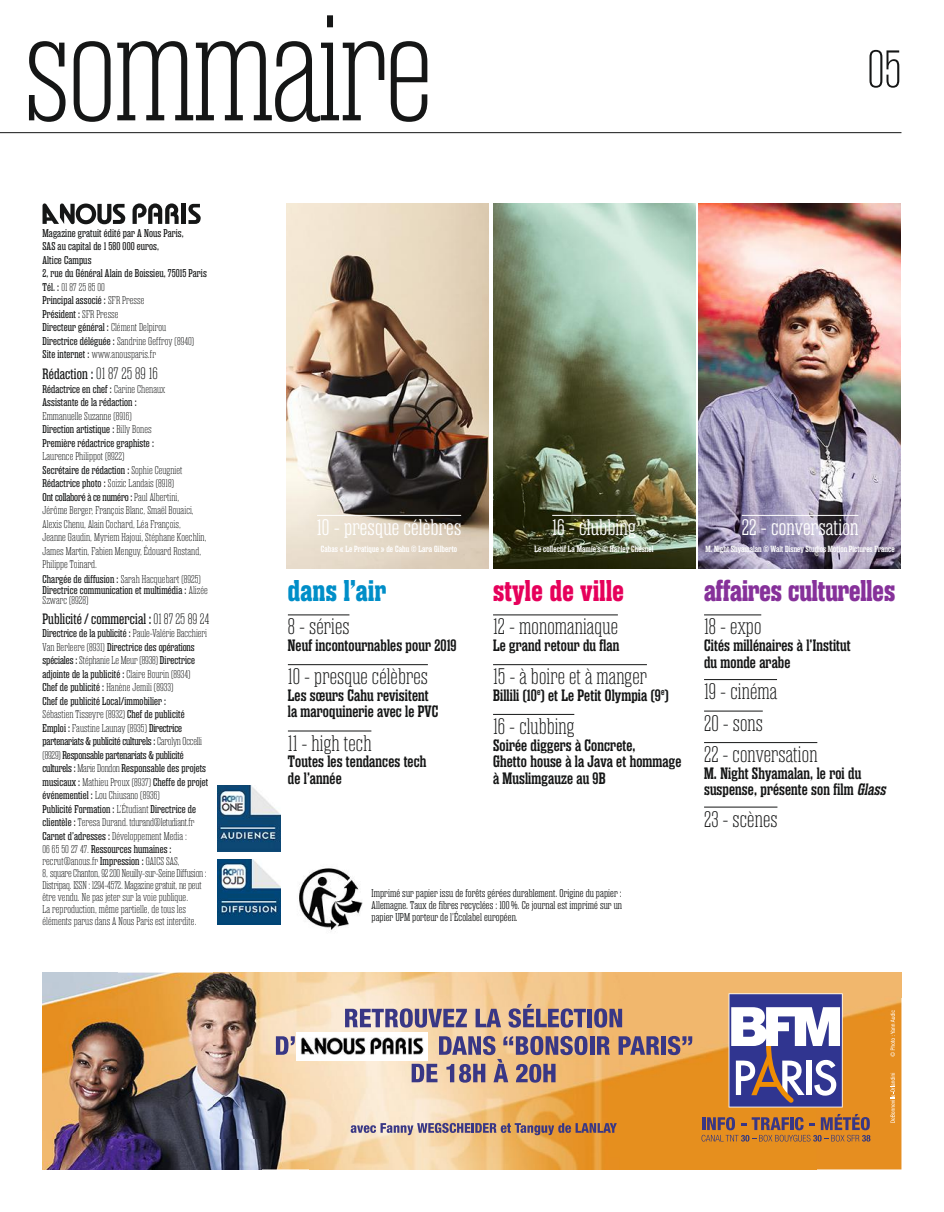
<style>
.page{position:relative;width:944px;height:1212px;background:#fff}
.page>*{position:absolute;margin:0;border:0;box-sizing:border-box;transform-origin:0 0}
.t1{font:100 150px "Rama Slab E";letter-spacing:-.015em;color:#151616}
.t2{font:100 52.5px "Rama Slab E";color:#151616}
.t3{font:700 30px "Rama Slab E";color:#86319a}
.t4{font:700 30px "Rama Slab E";letter-spacing:.015em;color:#e6005b}
.t5{font:700 30px "Rama Slab E";letter-spacing:.015em;color:#008ec8}
.t6{font:100 22.5px/31.5px "Rama Slab E";letter-spacing:.01em;color:#151616}
.t7{font:300 22.5px "Rama Slab E";letter-spacing:.01em;color:#fff}
.t8{font:600 16.5px/16.6px "Rama Slab E";letter-spacing:.01em;color:#151616}
.t9{font:15px "Rama Slab E";letter-spacing:.01em;color:#151616}
.t10{font:11.25px/13.5px "Rama Slab E";letter-spacing:.01em;color:#151616}
.t11{font:100 11.25px/13.5px "Rama Slab E";letter-spacing:.01em;color:#151616}
.t12{font:300 11.25px/12px "Rama Slab E";letter-spacing:.01em;color:#151616;text-align:justify}
.t13{font:600 9px "Rama Slab E";letter-spacing:.01em;color:#fff}
.s1{font-weight:100}
.s2{font-weight:100;font-size:16.5px}
.s3{font-weight:400}
.s4{font-style:italic}
</style>
<div class="page">
<img style="left:287px;top:203px;width:202px;height:365px">
<hr style="left:0;top:132px;width:901px;height:1px;background:#151616">
<img style="left:699px;top:203px;width:202px;height:365px">
<img style="left:493px;top:203px;width:202px;height:365px">
<hr style="left:182px;top:204px;width:4px;height:20px;background:#151616">
<svg style="left:188px;top:204px;width:13px;height:20px"></svg>
<svg style="left:43px;top:203px;width:82px;height:21px"></svg>
<svg style="left:133px;top:203px;width:46px;height:21px"></svg>
<hr style="left:552px;top:515px;width:84px;height:1px;background:#fff">
<hr style="left:742px;top:515px;width:116px;height:1px;background:#fff">
<img style="left:218px;top:785px;width:63px;height:66px">
<img style="left:218px;top:859px;width:63px;height:66px">
<img style="left:299px;top:868px;width:63px;height:62px">
<hr style="left:288px;top:614px;width:61px;height:1px;background:#151616">
<hr style="left:288px;top:664px;width:140px;height:1px;background:#151616">
<hr style="left:288px;top:730px;width:83px;height:1px;background:#151616">
<img style="left:43px;top:972px;width:858px;height:197px">
<svg style="left:890px;top:1073px;width:5px;height:50px"></svg>
<svg style="left:890px;top:1010px;width:5px;height:46px"></svg>
<svg style="left:729px;top:993px;width:114px;height:114px"></svg>
<svg style="left:701px;top:1114px;width:169px;height:27px"></svg>
<svg style="left:345px;top:1008px;width:122px;height:19px"></svg>
<svg style="left:476px;top:1009px;width:25px;height:18px"></svg>
<svg style="left:509px;top:1004px;width:77px;height:23px"></svg>
<div style="left:587px;top:1009px;width:5px;height:18px;background:#393785"></div>
<svg style="left:594px;top:1008px;width:28px;height:19px"></svg>
<svg style="left:276px;top:1036px;width:19px;height:19px"></svg>
<hr style="left:590px;top:1036px;width:4px;height:19px;background:#393785">
<svg style="left:597px;top:1036px;width:13px;height:19px"></svg>
<svg style="left:619px;top:1036px;width:40px;height:19px"></svg>
<div style="left:661px;top:1036px;width:5px;height:19px;background:#393785"></div>
<svg style="left:668px;top:1036px;width:24px;height:19px"></svg>
<svg style="left:412px;top:1036px;width:175px;height:46px"></svg>
<svg style="left:351px;top:1123px;width:266px;height:12px"></svg>
<img style="left:297px;top:1033px;width:131px;height:27px">
<hr style="left:317px;top:515px;width:144px;height:1px;background:#fff">
<hr style="left:704px;top:614px;width:57px;height:1px;background:#151616">
<hr style="left:704px;top:679px;width:73px;height:1px;background:#151616">
<hr style="left:704px;top:711px;width:59px;height:1px;background:#151616">
<hr style="left:704px;top:742px;width:113px;height:1px;background:#151616">
<hr style="left:704px;top:807px;width:73px;height:1px;background:#151616">
<hr style="left:493px;top:614px;width:125px;height:1px;background:#151616">
<hr style="left:493px;top:664px;width:154px;height:1px;background:#151616">
<hr style="left:493px;top:714px;width:81px;height:1px;background:#151616">
<h1 class="t1" style="left:23px;top:15px;width:412px">sommaire</h1>
<h2 class="t2" style="left:867px;top:50px;width:36px">05</h2>
<p class="t10" style="left:43px;top:227px;width:166px">Magazine gratuit édité par A Nous Paris,<br>SAS au capital de 1 580 000 euros,<br>Altice Campus<br>2, rue du Général Alain de Boissieu, 75015 Paris<br>Tél. : <span class="s1">01 87 25 85 00<br></span>Principal associé : <span class="s1">SFR Presse<br></span>Président : <span class="s1">SFR Presse<br></span>Directeur général : <span class="s1">Clément Delpirou<br></span>Directrice déléguée : <span class="s1">Sandrine Geffroy (8940)<br></span>Site internet : <span class="s1">www.anousparis.fr</span></p>
<h3 class="t9" style="left:43px;top:368px;width:117px">Rédaction : <span class="s2">01 87 25 89 16</span></h3>
<p class="t10" style="left:43px;top:383px;width:124px">Rédactrice en chef : <span class="s1">Carine Chenaux<br></span>Assistante de la rédaction :</p>
<p class="t10" style="left:43px;top:410px;width:113px"><span class="s1">Emmanuelle Suzanne (8916)<br></span>Direction artistique : <span class="s1">Billy Bones<br></span>Première rédactrice graphiste :</p>
<p class="t11" style="left:43px;top:450px;width:166px">Laurence Philippot (8922)<br><span class="s3">Secrétaire de rédaction :</span> Sophie Ceugniet <span class="s3">Rédactrice photo :</span> Soizic Landais (8918)<br><span class="s3">Ont collaboré à ce numéro :</span> Paul Albertini, Jérôme Berger, François Blanc, Smaël Bouaici, Alexis Chenu, Alain Cochard, Léa François, Jeanne Gaudin, Myriem Hajoui, Stéphane Koechlin, James Martin, Fabien Menguy, Édouard Rostand, Philippe Toinard.</p>
<p class="t10" style="left:43px;top:575px;width:167px;line-height:10.5px">Chargée de diffusion : <span class="s1">Sarah Hacquebart (8925)<br></span>Directrice communication et multimédia : <span class="s1">Alizée<br>Szwarc (8928)</span></p>
<h3 class="t9" style="left:43px;top:613px;width:168px">Publicité/commercial : <span class="s1">01 87 258924</span></h3>
<p class="t10" style="left:43px;top:627px;width:167px">Directrice de la publicité : <span class="s1">Paule-Valérie Bacchieri Van Berleere (8931)</span> Directrice des opérations spéciales : <span class="s1">Stéphanie Le Meur (8938)</span> Directrice adjointe de la publicité : <span class="s1">Claire Bourin (8934)<br></span>Chef de publicité : <span class="s1">Hanène Jemili (8933)<br></span>Chef de publicité Local/immobilier :<br><span class="s1">Sébastien Tisseyre (8932)</span> Chef de publicité Emploi : <span class="s1">Faustine Launay (8935)</span> Directrice partenariats &amp; publicité culturels : <span class="s1">Carolyn Occelli (8929)</span> Responsable partenariats &amp; publicité culturels : <span class="s1">Marie Dondon</span> Responsable des projets musicaux : <span class="s1">Mathieu Proux (8937)</span> Cheffe de projet événementiel : <span class="s1">Lou Chiusano (8936)<br></span>Publicité Formation : <span class="s1">L’Étudiant</span> Directrice de clientèle : <span class="s1">Teresa Durand. tdurand@letudiant.fr </span>Carnet d’adresses : <span class="s1">Développement Media :<br>06 65 50 27 47.</span> Ressources humaines :</p>
<p class="t11" style="left:43px;top:856px;width:166px;line-height:12px">recrut@anous.fr <span class="s3">Impression :</span> GAICS SAS,<br>8, square Chanton, 92200 Neuilly-sur-Seine Diffusion:<br>Distripaq. ISSN: 1294-4572. Magazine gratuit, ne peut être vendu. Ne pas jeter sur la voie publique.<br>La reproduction, même partielle, de tous les éléments parus dans A Nous Paris est interdite.</p>
<h3 class="t7" style="left:317px;top:519px;width:146px">10 - presque célèbres</h3>
<p class="t13" style="left:321px;top:546px;width:138px">Cabas « Le Pratique » de Cahu © Lara Gilberto</p>
<h3 class="t5" style="left:288px;top:580px;width:100px">dans l’air</h3>
<h3 class="t6" style="left:288px;top:612px;width:63px">8 - séries</h3>
<h3 class="t8" style="left:288px;top:638px;width:170px">Neuf incontournables pour 2019</h3>
<h3 class="t6" style="left:288px;top:662px;width:142px">10 - presque célèbres</h3>
<h3 class="t8" style="left:288px;top:688px;width:152px">Les sœurs Cahu revisitent la maroquinerie avec le PVC</h3>
<h3 class="t6" style="left:288px;top:728px;width:85px">11 - high tech</h3>
<h3 class="t8" style="left:288px;top:754px;width:140px">Toutes les tendances tech de l’année</h3>
<h3 class="t7" style="left:552px;top:519px;width:85px">16 - clubbing</h3>
<p class="t13" style="left:534px;top:545px;width:121px">Le collectif La Mamie’s © Harley Chesnel</p>
<h3 class="t4" style="left:493px;top:580px;width:132px">style de ville</h3>
<h3 class="t6" style="left:493px;top:612px;width:126px">12 - monomaniaque</h3>
<h3 class="t8" style="left:493px;top:638px;width:128px">Le grand retour du flan</h3>
<h3 class="t6" style="left:493px;top:662px;width:155px">15 - à boire et à manger</h3>
<h3 class="t8" style="left:493px;top:688px;width:177px">Billili (10<sup>e</sup>) et Le Petit Olympia (9<sup>e</sup>)</h3>
<h3 class="t6" style="left:493px;top:712px;width:83px">16 - clubbing</h3>
<h3 class="t8" style="left:493px;top:737px;width:190px">Soirée diggers à Concrete,<br>Ghetto house à la Java et hommage à Muslimgauze au 9B</h3>
<h3 class="t7" style="left:742px;top:519px;width:118px">22 - conversation</h3>
<p class="t13" style="left:705px;top:545px;width:191px">M. Night Shyamalan © Walt Disney Studios Motion Pictures France</p>
<h3 class="t3" style="left:704px;top:580px;width:193px">affaires culturelles</h3>
<h3 class="t6" style="left:704px;top:612px;width:59px">18 - expo</h3>
<h3 class="t8" style="left:704px;top:638px;width:148px">Cités millénaires à l’Institut du monde arabe</h3>
<h3 class="t6" style="left:704px;top:677px;width:115px">19 - cinéma<br>20 - sons<br>22 - conversation</h3>
<h3 class="t8" style="left:704px;top:766px;width:185px">M. Night Shyamalan, le roi du suspense, présente son film <span class="s4">Glass</span></h3>
<h3 class="t6" style="left:704px;top:804px;width:75px">23 - scènes</h3>
<p class="t12" style="left:372px;top:887px;width:252px">Imprimé sur papier issu de forêts gérées durablement. Origine du papier :<br>Allemagne. Taux de fibres recyclées : 100%. Ce journal est imprimé sur un papier UPM porteur de l’Écolabel européen.</p>
</div>
